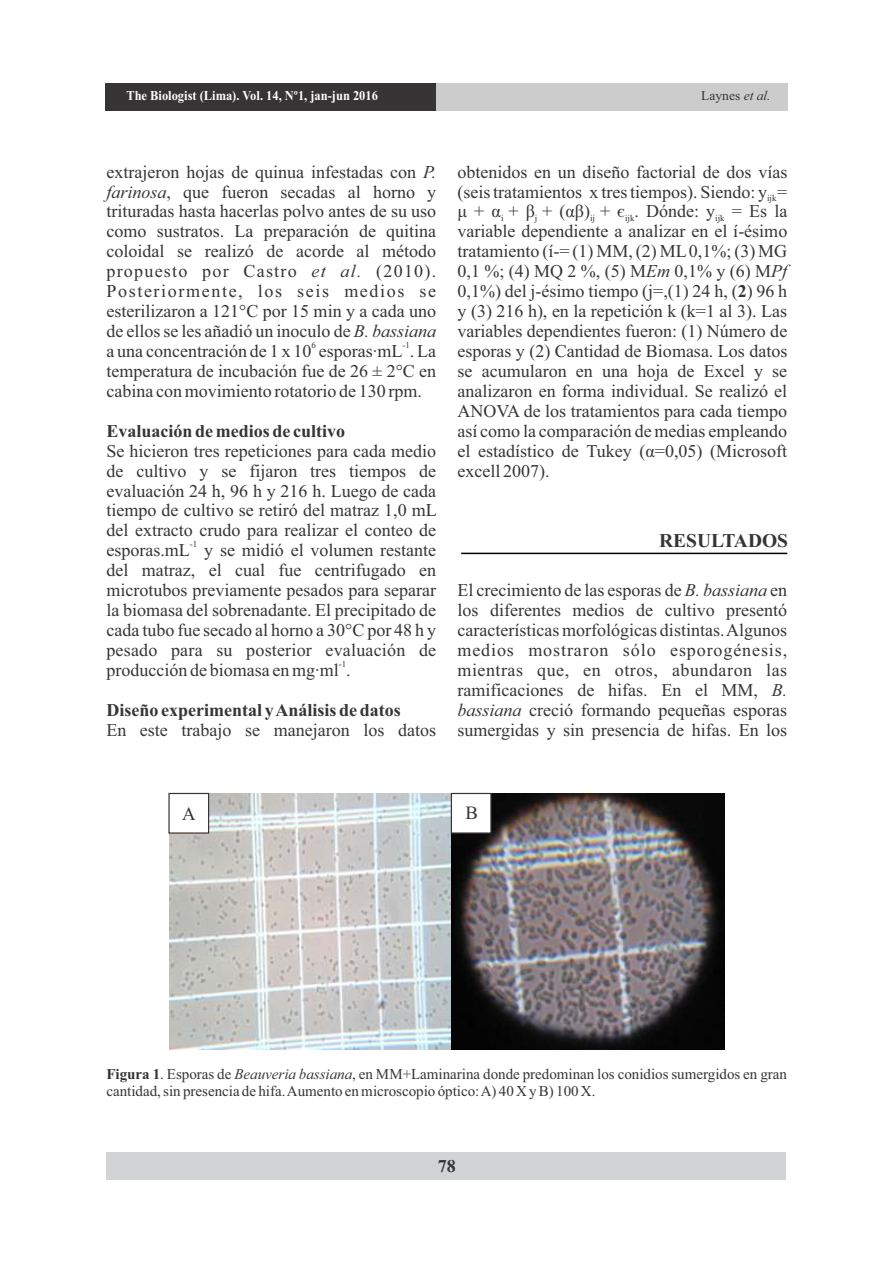
<style>
.page{position:relative;width:893px;height:1263px;background:#fff}
.page>*{position:absolute;margin:0;border:0;box-sizing:border-box;transform-origin:0 0}
.t1{font:700 19.5px "Times New Roman";color:#373435}
.t2{font:18.75px "Times New Roman";color:#373435}
.t3{font:18px/20px "Times New Roman";color:#373435;text-align:justify}
.t4{font:700 18px "Times New Roman";color:#373435}
.t5{font:15px/16.6px "Times New Roman";color:#373435}
.t6{font:700 13.5px "Times New Roman";color:#fefefe;scale:.92 1}
.t7{font:13.5px "Times New Roman";color:#373435}
.t8{font:9px "Times New Roman";color:#373435}
.s1{font-style:italic}
.s2{font-weight:700}
</style>
<div class="page">
<div style="left:107px;top:1152px;width:679px;height:28px;background:#d2d3d5"></div>
<hr style="left:461px;top:553px;width:326px;height:1px;background:#000">
<img style="left:169px;top:793px;width:282px;height:256px">
<img style="left:451px;top:793px;width:273px;height:256px">
<svg style="left:168px;top:792px;width:42px;height:42px"></svg>
<svg style="left:450px;top:792px;width:42px;height:42px"></svg>
<div style="left:106px;top:83px;width:681px;height:28px;background:#ccc"></div>
<div style="left:106px;top:83px;width:330px;height:28px;background:#373435"></div>
<p class="t6" style="left:126px;top:91px;width:275px">The Biologist (Lima). Vol. 14, Nº1, jan-jun 2016</p>
<p class="t7" style="left:701px;top:91px;width:71px">Laynes <span class="s1">et al.</span></p>
<p class="t3" style="left:106px;top:163px;width:331px">extrajeron hojas de quinua infestadas con <span class="s1">P. farinosa</span>, que fueron secadas al horno y trituradas hasta hacerlas polvo antes de su uso como sustratos. La preparación de quitina coloidal se realizó de acorde al método propuesto por Castro <span class="s1">et al.</span> (2010).<br>Posteriormente, los seis medios se esterilizaron a 121°C por 15 min y a cada uno de ellos se les añadió un inoculo de <span class="s1">B. bassiana</span></p>
<p class="t8" style="left:312px;top:342px;width:6px">6</p>
<p class="t8" style="left:402px;top:342px;width:9px">-1</p>
<p class="t3" style="left:106px;top:343px;width:331px">a una concentración de 1 x 10 esporas·mL . La temperatura de incubación fue de 26 ± 2°C en cabina con movimiento rotatorio de 130 rpm.</p>
<p class="t4" style="left:106px;top:425px;width:240px">Evaluación de medios de cultivo</p>
<p class="t3" style="left:106px;top:442px;width:332px">Se hicieron tres repeticiones para cada medio de cultivo y se fijaron tres tiempos de evaluación 24 h, 96 h y 216 h. Luego de cada tiempo de cultivo se retiró del matraz 1,0 mL del extracto crudo para realizar el conteo de</p>
<p class="t8" style="left:190px;top:541px;width:9px">-1</p>
<p class="t3" style="left:106px;top:542px;width:331px">esporas.mL y se midió el volumen restante del matraz, el cual fue centrifugado en microtubos previamente pesados para separar la biomasa del sobrenadante. El precipitado de cada tubo fue secado al horno a 30°C por 48 h y pesado para su posterior evaluación de</p>
<p class="t8" style="left:339px;top:661px;width:9px">-1</p>
<p class="t3" style="left:106px;top:662px;width:246px">producción de biomasa en mg·ml .</p>
<p class="t4" style="left:106px;top:704px;width:296px">Diseño experimental y Análisis de datos</p>
<p class="t3" style="left:106px;top:721px;width:331px">En este trabajo se manejaron los datos</p>
<p class="t3" style="left:457px;top:163px;width:331px">obtenidos en un diseño factorial de dos vías (seis tratamientos x tres tiempos). Siendo: y =</p>
<p class="t8" style="left:767px;top:195px;width:11px">ijk</p>
<p class="t3" style="left:457px;top:203px;width:331px">μ + α + β + (αβ) + є . Dónde: y = Es la</p>
<p class="t8" style="left:501px;top:215px;width:4px">i</p>
<p class="t8" style="left:535px;top:215px;width:4px">j</p>
<p class="t8" style="left:590px;top:215px;width:7px">ij</p>
<p class="t8" style="left:625px;top:215px;width:11px">ijk</p>
<p class="t8" style="left:715px;top:215px;width:11px">ijk</p>
<p class="t3" style="left:457px;top:223px;width:331px">variable dependiente a analizar en el í-ésimo tratamiento (í-= (1) MM, (2) ML0,1%; (3) MG 0,1 %; (4) MQ 2 %, (5) M<span class="s1">Em</span> 0,1% y (6) M<span class="s1">Pf </span>0,1%) del j-ésimo tiempo (j=,(1) 24 h, (<span class="s2">2</span>) 96 h y (3) 216 h), en la repetición k (k=1 al 3). Las variables dependientes fueron: (1) Número de esporas y (2) Cantidad de Biomasa. Los datos se acumularon en una hoja de Excel y se analizaron en forma individual. Se realizó el ANOVA de los tratamientos para cada tiempo así como la comparación de medias empleando el estadístico de Tukey (α=0,05) (Microsoft excell 2007).</p>
<p class="t1" style="left:659px;top:533px;width:130px">RESULTADOS</p>
<p class="t3" style="left:457px;top:582px;width:331px">El crecimiento de las esporas de <span class="s1">B. bassiana</span> en los diferentes medios de cultivo presentó características morfológicas distintas. Algunos medios mostraron sólo esporogénesis, mientras que, en otros, abundaron las ramificaciones de hifas. En el MM, <span class="s1">B. bassiana</span> creció formando pequeñas esporas sumergidas y sin presencia de hifas. En los</p>
<p class="t2" style="left:182px;top:807px;width:15px">A</p>
<p class="t2" style="left:465px;top:806px;width:14px">B</p>
<p class="t5" style="left:106px;top:1067px;width:682px"><span class="s2">Figura 1</span>. Esporas de <span class="s1">Beauveria bassiana</span>, en MM+Laminarina donde predominan los conidios sumergidos en gran cantidad, sin presencia de hifa. Aumento en microscopio óptico: A) 40 X y B) 100 X.</p>
<p class="t4" style="left:438px;top:1160px;width:19px">78</p>
</div>
